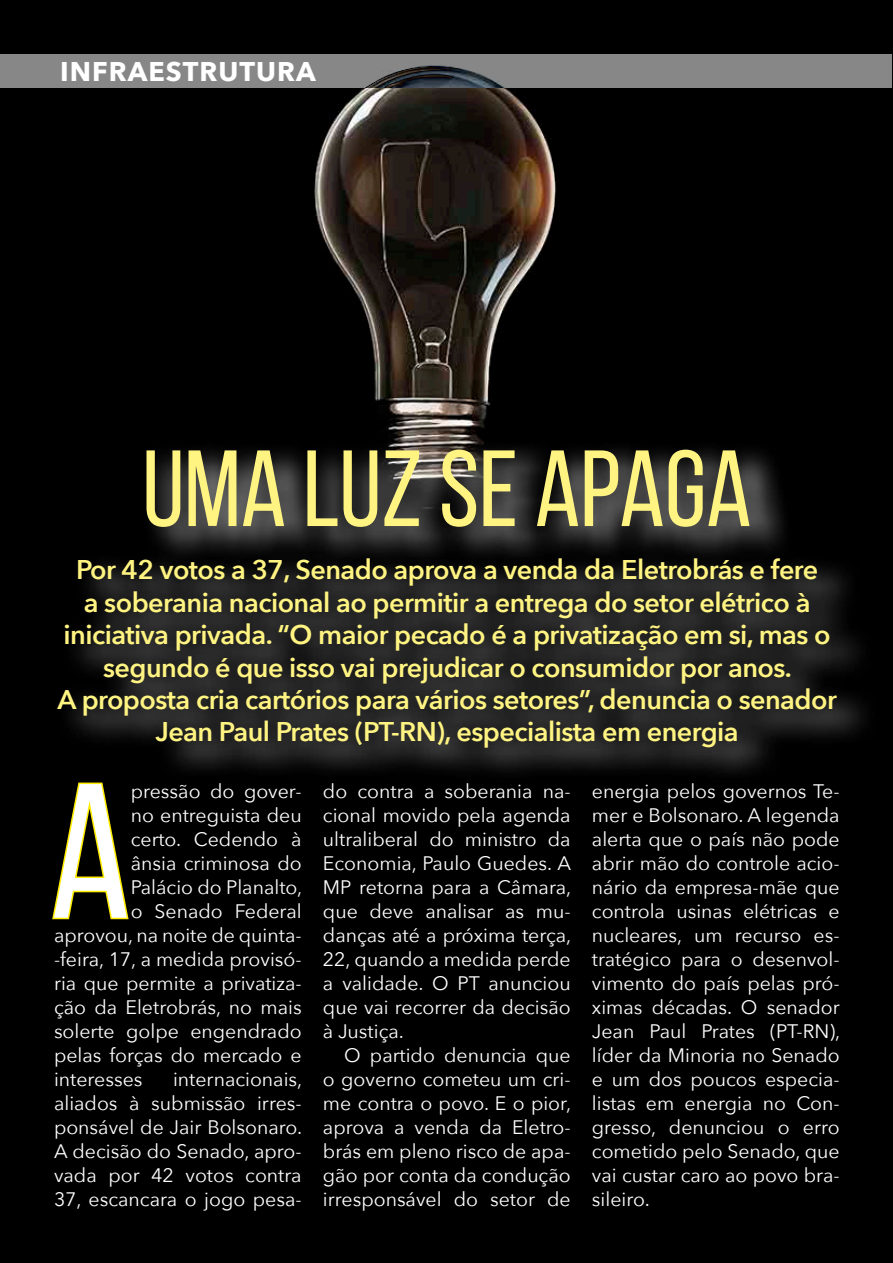
<style>
.page{position:relative;width:893px;height:1263px;background:#fff}
.page>*{position:absolute;margin:0;border:0;box-sizing:border-box;transform-origin:0 0}
.t1{font:190.95px "Bebas Neue";color:#fff}
.t2{font:108px "Bebas Neue";color:#fff482}
.t3{font:600 27px/32.4px "Avenir Next";letter-spacing:-.02em;color:#fff482;text-align:center}
.t4{font:700 27px "Avenir Next";letter-spacing:.04em;color:#fff}
.t5{font:19.5px/24px "Avenir Next";color:#fff;text-align:justify}
</style>
<div class="page">
<img style="left:1px;top:0;width:892px;height:1263px">
<div style="left:1px;top:54px;width:891px;height:34px;background:#878787"></div>
<div style="left:58px;top:440px;width:821px;height:345px;background:#fff;opacity:.7"></div>
<svg style="left:50px;top:781px;width:80px;height:140px;background:#282500"></svg>
<h3 class="t4" style="left:60px;top:48px;width:257px">INFRAESTRUTURA</h3>
<h2 class="t2" style="left:143px;top:430px;width:611px">UMA LUZ SE APAGA</h2>
<p class="t3" style="left:57px;top:553px;width:781px">Por 42 votos a 37, Senado aprova a venda da Eletrobrás e fere<br>a soberania nacional ao permitir a entrega do setor elétrico à iniciativa privada. “O maior pecado é a privatização em si, mas o segundo é que isso vai prejudicar o consumidor por anos.<br>A proposta cria cartórios para vários setores”, denuncia o senador Jean Paul Prates (PT-RN), especialista em energia</p>
<h1 class="t1" style="left:50px;top:748px;width:82px">A</h1>
<p class="t5" style="left:131px;top:778px;width:172px">pressão do gover-</p>
<p class="t5" style="left:323px;top:778px;width:250px">do contra a soberania na&shy;cional movido pela agenda ultraliberal do ministro da Economia, Paulo Guedes. A MP retorna para a Câmara, que deve analisar as mu&shy;danças até a próxima terça, 22, quando a medida perde a validade. O PT anunciou que vai recorrer da decisão à Justiça.</p>
<p class="t5" style="left:323px;top:1042px;width:250px;text-indent:21px">O partido denuncia que o governo cometeu um cri&shy;me contra o povo. E o pior, aprova a venda da Eletro&shy;brás em pleno risco de apa&shy;gão por conta da condução irresponsável do setor de</p>
<p class="t5" style="left:592px;top:778px;width:250px">energia pelos governos Te&shy;mer e Bolsonaro. A legenda alerta que o país não pode abrir mão do controle acio&shy;nário da empresa-mãe que controla usinas elétricas e nucleares, um recurso es&shy;tratégico para o desenvol&shy;vimento do país pelas pró&shy;ximas décadas. O senador Jean Paul Prates (PT-RN), líder da Minoria no Senado e um dos poucos especia&shy;listas em energia no Con&shy;gresso, denunciou o erro cometido pelo Senado, que vai custar caro ao povo bra&shy;sileiro.</p>
<p class="t5" style="left:131px;top:802px;width:172px">no entreguista deu</p>
<p class="t5" style="left:131px;top:826px;width:172px">certo. Cedendo à</p>
<p class="t5" style="left:131px;top:850px;width:172px">ânsia criminosa do</p>
<p class="t5" style="left:131px;top:874px;width:173px">Palácio do Planalto,</p>
<p class="t5" style="left:131px;top:898px;width:172px">o Senado Federal</p>
<p class="t5" style="left:54px;top:922px;width:249px">aprovou, na noite de quinta-</p>
<p class="t5" style="left:54px;top:946px;width:249px">-feira, 17, a medida provisó-</p>
<p class="t5" style="left:54px;top:970px;width:249px">ria que permite a privatiza-</p>
<p class="t5" style="left:54px;top:994px;width:249px">ção da Eletrobrás, no mais</p>
<p class="t5" style="left:54px;top:1018px;width:249px">solerte golpe engendrado</p>
<p class="t5" style="left:54px;top:1042px;width:249px">pelas forças do mercado e</p>
<p class="t5" style="left:54px;top:1066px;width:90px">interesses</p>
<p class="t5" style="left:54px;top:1066px;width:250px;text-indent:119px">internacionais, aliados à submissão irres&shy;ponsável de Jair Bolsonaro.<br>A decisão do Senado, apro&shy;vada por 42 votos contra 37, escancara o jogo pesa-</p>
</div>
